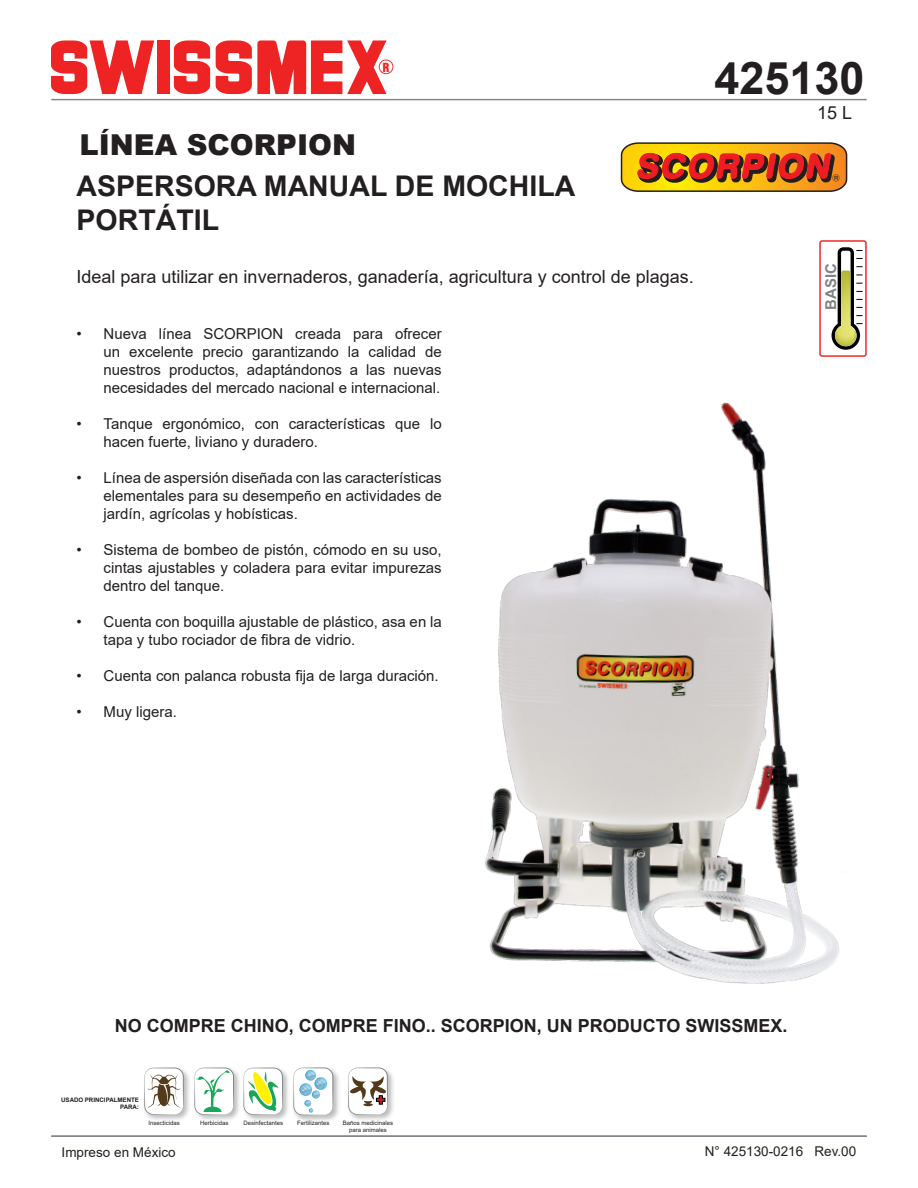
<style>
.page{position:relative;width:918px;height:1188px;background:#fff}
.page>*{position:absolute;margin:0;border:0;box-sizing:border-box;transform-origin:0 0}
.t1{font:700 45px "Arial";color:#231f20}
.t2{font:900 28.8px "Arial";color:#231f20}
.t3{font:700 28.5px "Arial";color:#231f20}
.t4{font:18px "Arial";color:#231f20}
.t5{font:700 18px "Arial";color:#231f20}
.t6{font:15px/18px "Arial";color:#231f20;text-align:justify}
.t7{font:700 15px "Arial";color:#808285}
.t8{font:13.5px "Arial";color:#231f20}
.t9{font:900 condensed 12.15px "Swiss 721 BT";color:#ee2323}
.t10{font:700 6.15px/7.4px "Arial";color:#231f20;text-align:right}
.t11{font:6px/7.2px "Arial";color:#231f20;text-align:center}
</style>
<div class="page">
<hr style="left:52px;top:99px;width:814px;height:1px;background:#85878c">
<svg style="left:216px;top:40px;width:171px;height:54px"></svg>
<svg style="left:174px;top:40px;width:36px;height:54px"></svg>
<div style="left:157px;top:40px;width:13px;height:54px;background:#ee2323"></div>
<svg style="left:51px;top:40px;width:103px;height:54px"></svg>
<div style="left:379px;top:60px;width:14px;height:14px;border:1px solid #ef3029;border-radius:50%"></div>
<hr style="left:52px;top:1135px;width:814px;height:2px;background:#85878c">
<div style="left:143px;top:1066px;width:48px;height:57px;background:#231f20;opacity:.3"></div>
<svg style="left:144px;top:1068px;width:40px;height:47px"></svg>
<div style="left:193px;top:1066px;width:48px;height:57px;background:#231f20;opacity:.3"></div>
<svg style="left:194px;top:1068px;width:40px;height:47px"></svg>
<div style="left:347px;top:1066px;width:48px;height:56px;background:#231f20;opacity:.3"></div>
<svg style="left:348px;top:1067px;width:40px;height:48px"></svg>
<div style="left:292px;top:1066px;width:49px;height:56px;background:#231f20;opacity:.3"></div>
<svg style="left:293px;top:1067px;width:40px;height:48px"></svg>
<div style="left:242px;top:1066px;width:48px;height:56px;background:#231f20;opacity:.3"></div>
<svg style="left:243px;top:1068px;width:40px;height:47px"></svg>
<img style="left:484px;top:402px;width:356px;height:582px">
<svg style="left:620px;top:142px;width:228px;height:50px;background:#c8761e"></svg>
<div style="left:819px;top:240px;width:48px;height:117px;border:1px solid #ee2928;border-radius:2px"></div>
<svg style="left:832px;top:247px;width:31px;height:103px"></svg>
<p class="t2" style="left:80px;top:124px;width:278px">LÍNEA SCORPION</p>
<p class="t9" style="left:383px;top:60px;width:9px">R</p>
<p class="t3" style="left:77px;top:166px;width:500px">ASPERSORA MANUAL DE MOCHILA</p>
<p class="t3" style="left:77px;top:200px;width:144px">PORTÁTIL</p>
<p class="t4" style="left:77px;top:264px;width:619px">Ideal para utilizar en invernaderos, ganadería, agricultura y control de plagas.</p>
<p class="t6" style="left:104px;top:324px;width:340px;text-indent:-27px">• Nueva línea SCORPION creada para ofrecer un excelente precio garantizando la calidad de nuestros productos, adaptándonos a las nuevas necesidades del mercado nacional e internacional.</p>
<p class="t6" style="left:104px;top:414px;width:340px;text-indent:-27px">• Tanque ergonómico, con características que lo hacen fuerte, liviano y duradero.</p>
<p class="t6" style="left:104px;top:468px;width:340px;text-indent:-27px">• Línea de aspersión diseñada con las características elementales para su desempeño en actividades de jardín, agrícolas y hobísticas.</p>
<p class="t6" style="left:104px;top:540px;width:340px;text-indent:-27px">• Sistema de bombeo de pistón, cómodo en su uso, cintas ajustables y coladera para evitar impurezas dentro del tanque.</p>
<p class="t6" style="left:104px;top:612px;width:340px;text-indent:-27px">• Cuenta con boquilla ajustable de plástico, asa en la tapa y tubo rociador de fibra de vidrio.</p>
<p class="t6" style="left:77px;top:666px;width:364px">• Cuenta con palanca robusta fija de larga duración.</p>
<p class="t6" style="left:77px;top:702px;width:102px">• Muy ligera.</p>
<p class="t1" style="left:714px;top:47px;width:152px">425130</p>
<p class="t4" style="left:817px;top:100px;width:37px">15 L</p>
<p class="t7" style="left:821px;top:310px;width:48px;rotate:-90deg">BASIC</p>
<p class="t5" style="left:115px;top:1013px;width:674px">NO COMPRE CHINO, COMPRE FINO.. SCORPION, UN PRODUCTO SWISSMEX.</p>
<p class="t10" style="left:61px;top:1096px;width:79px">USADO PRINCIPALMENTE<br>PARA:</p>
<p class="t11" style="left:243px;top:1119px;width:41px">Desinfectantes</p>
<p class="t11" style="left:297px;top:1119px;width:34px">Fertilizantes</p>
<p class="t11" style="left:148px;top:1119px;width:33px">Insecticidas</p>
<p class="t11" style="left:200px;top:1119px;width:30px">Herbicidas</p>
<p class="t11" style="left:343px;top:1119px;width:52px">Baños medicinales para animales</p>
<p class="t8" style="left:62px;top:1143px;width:116px">Impreso en México</p>
<p class="t8" style="left:705px;top:1142px;width:153px">N° 425130-0216 Rev.00</p>
</div>
